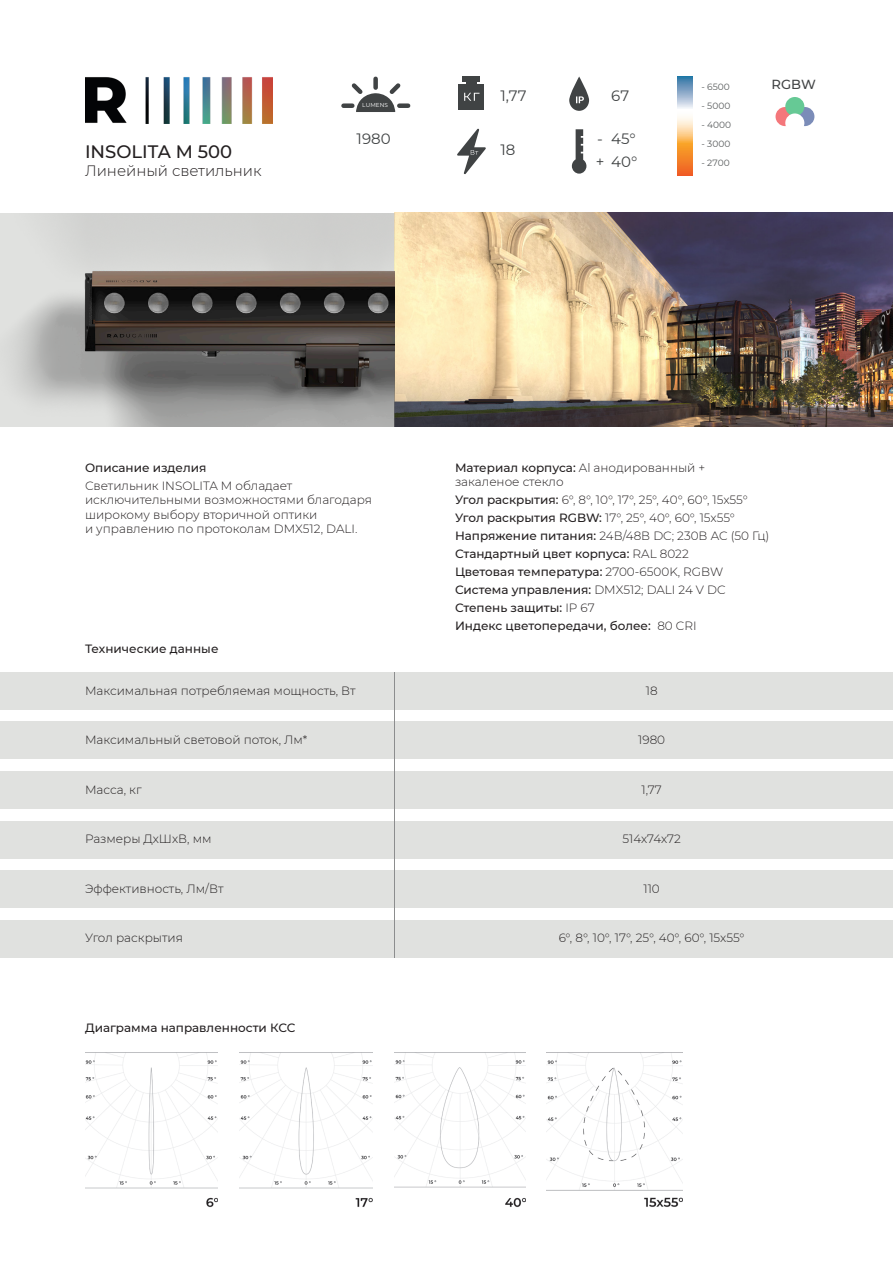
<style>
.page{position:relative;width:893px;height:1263px;background:#fff}
.page>*{position:absolute;margin:0;border:0;box-sizing:border-box;transform-origin:0 0}
.t1{font:500 18px "Montserrat";color:#231f20}
.t2{font:15px "Montserrat";color:#404344}
.t3{font:300 15px "Montserrat";color:#231f20}
.t4{font:500 13.05px "Montserrat";color:#424445}
.t5{font:300 12px "Montserrat";color:#231f20}
.t6{font:500 12px "Montserrat";color:#231f20}
.t7{font:9px "Montserrat";color:#585b5c}
.t8{font:5.7px "Montserrat";color:#fff}
.s1{font-weight:300}
.s2{font-weight:500}
</style>
<div class="page">
<img style="left:85px;top:77px;width:188px;height:46px">
<div style="left:0;top:722px;width:893px;height:37px;background:#e0e1df"></div>
<div style="left:0;top:672px;width:893px;height:37px;background:#e0e1df"></div>
<div style="left:0;top:771px;width:893px;height:38px;background:#e0e1df"></div>
<div style="left:0;top:821px;width:893px;height:37px;background:#e0e1df"></div>
<div style="left:0;top:871px;width:893px;height:37px;background:#e0e1df"></div>
<div style="left:0;top:920px;width:893px;height:38px;background:#e0e1df"></div>
<img style="left:0;top:213px;width:893px;height:214px">
<hr style="left:394px;top:672px;width:1px;height:286px;background:#8c8d8e">
<svg style="left:341px;top:76px;width:70px;height:36px"></svg>
<div style="left:459px;top:84px;width:25px;height:26px;background:#404344"></div>
<div style="left:463px;top:77px;width:17px;height:5px;background:#404344"></div>
<div style="left:466px;top:81px;width:11px;height:11px;background:#404344"></div>
<svg style="left:464px;top:93px;width:15px;height:8px"></svg>
<svg style="left:457px;top:129px;width:29px;height:45px"></svg>
<svg style="left:569px;top:77px;width:20px;height:34px"></svg>
<svg style="left:572px;top:129px;width:14px;height:45px"></svg>
<svg style="left:677px;top:77px;width:15px;height:98px"></svg>
<img style="left:547px;top:1053px;width:135px;height:154px">
<img style="left:394px;top:1053px;width:132px;height:155px">
<img style="left:85px;top:1053px;width:133px;height:155px">
<img style="left:239px;top:1053px;width:133px;height:154px">
<svg style="left:775px;top:107px;width:20px;height:19px"></svg>
<svg style="left:795px;top:107px;width:19px;height:19px"></svg>
<div style="left:785px;top:97px;width:19px;height:19px;background:#66c995;border-radius:50%"></div>
<div style="left:785px;top:113px;width:19px;height:20px;background:#fff;border-radius:50%"></div>
<p class="t1" style="left:85px;top:139px;width:149px">INSOLITA M 500</p>
<p class="t3" style="left:85px;top:161px;width:178px">Линейный светильник</p>
<p class="t8" style="left:362px;top:101px;width:27px">LUMENS</p>
<p class="t2" style="left:357px;top:129px;width:36px">1980</p>
<p class="t2" style="left:500px;top:85px;width:28px">1,77</p>
<p class="t2" style="left:500px;top:140px;width:16px">18</p>
<p class="t2" style="left:597px;top:129px;width:7px">-</p>
<p class="t2" style="left:596px;top:151px;width:10px">+</p>
<p class="t2" style="left:611px;top:85px;width:19px">67</p>
<p class="t2" style="left:611px;top:129px;width:26px">45°</p>
<p class="t2" style="left:611px;top:151px;width:28px">40°</p>
<p class="t7" style="left:701px;top:80px;width:30px">- 6500</p>
<p class="t7" style="left:701px;top:100px;width:30px">- 5000</p>
<p class="t7" style="left:701px;top:119px;width:31px">- 4000</p>
<p class="t7" style="left:701px;top:138px;width:30px">- 3000</p>
<p class="t7" style="left:701px;top:157px;width:30px">- 2700</p>
<p class="t4" style="left:771px;top:75px;width:46px">RGBW</p>
<p class="t6" style="left:85px;top:459px;width:123px">Описание изделия</p>
<p class="t5" style="left:85px;top:477px;width:209px">Светильник INSOLITA M обладает</p>
<p class="t5" style="left:85px;top:492px;width:288px">исключительными возможностями благодаря</p>
<p class="t5" style="left:85px;top:506px;width:234px">широкому выбору вторичной оптики</p>
<p class="t5" style="left:85px;top:521px;width:274px">и управлению по протоколам DMX512, DALI.</p>
<p class="t6" style="left:85px;top:640px;width:135px">Технические данные</p>
<p class="t5" style="left:85px;top:682px;width:272px">Максимальная потребляемая мощность, Вт</p>
<p class="t5" style="left:85px;top:732px;width:224px">Максимальный световой поток, Лм*</p>
<p class="t5" style="left:85px;top:781px;width:58px">Масса, кг</p>
<p class="t5" style="left:85px;top:831px;width:128px">Размеры ДхШхВ, мм</p>
<p class="t5" style="left:85px;top:880px;width:140px">Эффективность, Лм/Вт</p>
<p class="t5" style="left:85px;top:930px;width:99px">Угол раскрытия</p>
<p class="t6" style="left:85px;top:1019px;width:212px">Диаграмма направленности КСС</p>
<p class="t6" style="left:455px;top:459px;width:252px">Материал корпуса: <span class="s1">Al анодированный +</span></p>
<p class="t5" style="left:455px;top:474px;width:110px">закаленое стекло</p>
<p class="t5" style="left:455px;top:492px;width:294px"><span class="s2">Угол раскрытия:</span> 6°, 8°, 10°, 17°, 25°, 40°, 60°, 15x55°</p>
<p class="t5" style="left:455px;top:510px;width:281px"><span class="s2">Угол раскрытия RGBW:</span> 17°, 25°, 40°, 60°, 15x55°</p>
<p class="t5" style="left:455px;top:528px;width:316px"><span class="s2">Напряжение питания:</span> 24В/48В DC; 230В AC (50 Гц)</p>
<p class="t6" style="left:455px;top:545px;width:235px">Стандартный цвет корпуса: <span class="s1">RAL 8022</span></p>
<p class="t6" style="left:455px;top:563px;width:270px">Цветовая температура: <span class="s1">2700-6500K, RGBW</span></p>
<p class="t6" style="left:455px;top:581px;width:272px">Система управления: <span class="s1">DMX512; DALI 24 V DC</span></p>
<p class="t6" style="left:455px;top:599px;width:141px">Степень защиты: <span class="s1">IP 67</span></p>
<p class="t6" style="left:455px;top:617px;width:243px">Индекс цветопередачи, более: <span class="s1">80 CRI</span></p>
<p class="t5" style="left:646px;top:682px;width:13px">18</p>
<p class="t5" style="left:638px;top:732px;width:28px">1980</p>
<p class="t5" style="left:641px;top:781px;width:22px">1,77</p>
<p class="t5" style="left:622px;top:831px;width:60px">514х74х72</p>
<p class="t5" style="left:643px;top:880px;width:18px">110</p>
<p class="t5" style="left:559px;top:930px;width:187px">6°, 8°, 10°, 17°, 25°, 40°, 60°, 15x55°</p>
</div>
